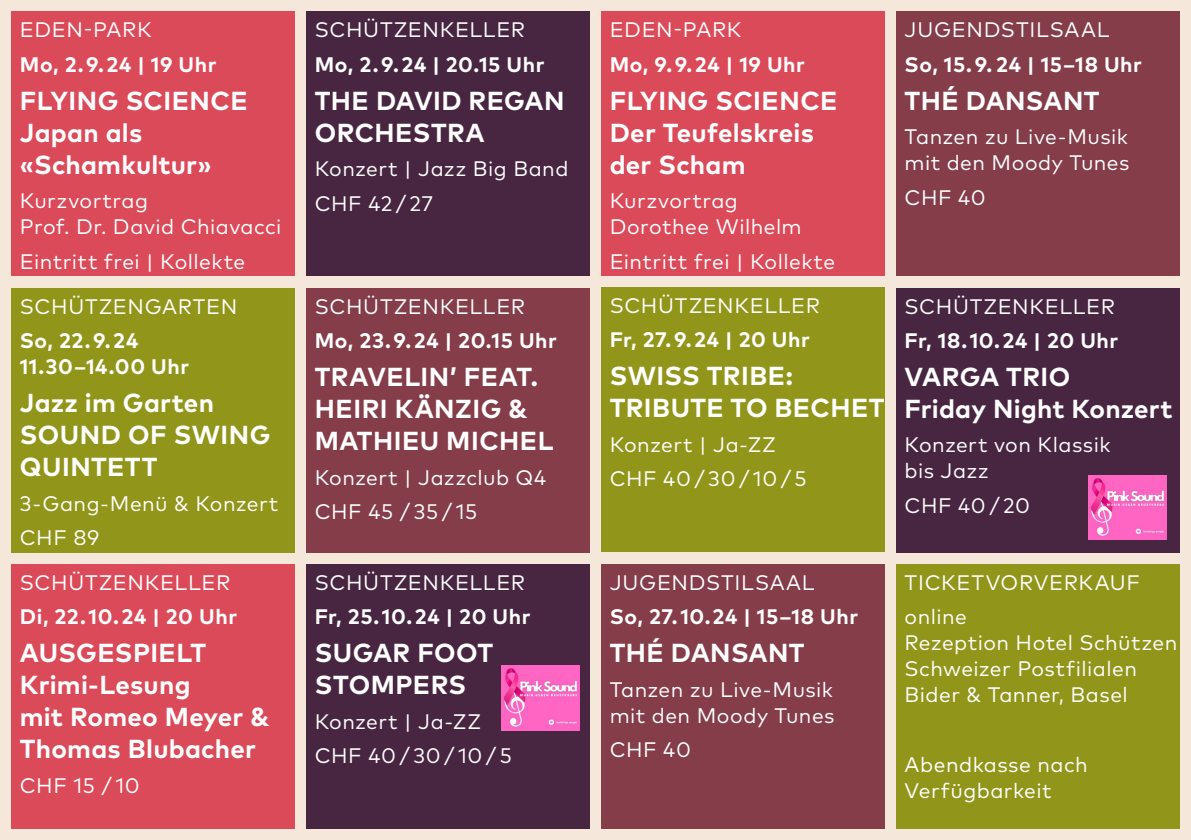
<style>
.page{position:relative;width:1191px;height:840px;background:#fff}
.page>*{position:absolute;margin:0;border:0;box-sizing:border-box;transform-origin:0 0}
.gig{font:700 26px/32px "Mark OT";letter-spacing:.01em;color:#fff}
.gs{font:21px/26px "Mark OT";letter-spacing:.025em;color:#fff}
.wo_wenn{font:700 21px/26px "Mark OT";letter-spacing:.03em;color:#fff}
</style>
<div class="page">
<div style="left:0;top:0;width:1191px;height:839px;background:#f5e8db"></div>
<div style="left:11px;top:287px;width:284px;height:265px;background:#91951a"></div>
<div style="left:11px;top:11px;width:284px;height:265px;background:#db4a59"></div>
<div style="left:601px;top:11px;width:283px;height:265px;background:#db4a59"></div>
<div style="left:601px;top:286px;width:283px;height:265px;background:#91951a"></div>
<div style="left:306px;top:563px;width:284px;height:265px;background:#482641"></div>
<div style="left:306px;top:287px;width:284px;height:265px;background:#843d49"></div>
<div style="left:896px;top:287px;width:283px;height:265px;background:#482641"></div>
<div style="left:306px;top:11px;width:284px;height:265px;background:#482641"></div>
<div style="left:896px;top:11px;width:283px;height:265px;background:#843d49"></div>
<div style="left:601px;top:563px;width:283px;height:265px;background:#843d49"></div>
<div style="left:11px;top:563px;width:284px;height:265px;background:#db4a59"></div>
<div style="left:896px;top:563px;width:283px;height:265px;background:#91951a"></div>
<img style="left:1088px;top:475px;width:78px;height:64px">
<img style="left:501px;top:665px;width:78px;height:64px">
<p class="gs" style="left:20px;top:17px;width:133px">EDEN-PARK</p>
<p class="wo_wenn" style="left:20px;top:51px;width:198px">Mo, 2. 9. 24 | 19 Uhr</p>
<p class="gig" style="left:20px;top:84px;width:229px">FLYING SCIENCE<br>Japan als «Schamkultur»</p>
<p class="gs" style="left:20px;top:187px;width:263px">Kurzvortrag<br>Prof. Dr. David Chiavacci</p>
<p class="gs" style="left:20px;top:248px;width:227px">Eintritt frei | Kollekte</p>
<p class="gs" style="left:20px;top:293px;width:219px">SCHÜTZENGARTEN</p>
<p class="wo_wenn" style="left:20px;top:327px;width:171px">So, 22. 9. 24<br>11.30–14.00 Uhr</p>
<p class="gig" style="left:20px;top:386px;width:252px">Jazz im Garten<br>SOUND OF SWING<br>QUINTETT</p>
<p class="gs" style="left:20px;top:489px;width:260px">3-Gang-Menü &amp; Konzert</p>
<p class="gs" style="left:20px;top:524px;width:81px">CHF 89</p>
<p class="gs" style="left:20px;top:569px;width:212px">SCHÜTZENKELLER</p>
<p class="wo_wenn" style="left:20px;top:603px;width:219px">Di, 22. 10. 24 | 20 Uhr</p>
<p class="gig" style="left:20px;top:635px;width:251px">AUSGESPIELT<br>Krimi-Lesung<br>mit Romeo Meyer &amp;<br>Thomas Blubacher</p>
<p class="gs" style="left:20px;top:771px;width:121px">CHF 15 / 10</p>
<p class="gs" style="left:315px;top:17px;width:212px">SCHÜTZENKELLER</p>
<p class="wo_wenn" style="left:315px;top:51px;width:231px">Mo, 2. 9. 24 | 20.15 Uhr</p>
<p class="gig" style="left:315px;top:84px;width:251px">THE DAVID REGAN<br>ORCHESTRA</p>
<p class="gs" style="left:315px;top:155px;width:255px">Konzert | Jazz Big Band</p>
<p class="gs" style="left:315px;top:190px;width:120px">CHF 42 / 27</p>
<p class="gs" style="left:315px;top:293px;width:212px">SCHÜTZENKELLER</p>
<p class="wo_wenn" style="left:315px;top:327px;width:244px">Mo, 23. 9. 24 | 20.15 Uhr</p>
<p class="gig" style="left:315px;top:360px;width:240px">TRAVELIN’ FEAT.<br>HEIRI KÄNZIG &amp;<br>MATHIEU MICHEL</p>
<p class="gs" style="left:315px;top:463px;width:233px">Konzert | Jazzclub Q4</p>
<p class="gs" style="left:315px;top:498px;width:164px">CHF 45 / 35 / 15</p>
<p class="gs" style="left:315px;top:569px;width:212px">SCHÜTZENKELLER</p>
<p class="wo_wenn" style="left:315px;top:603px;width:217px">Fr, 25. 10. 24 | 20 Uhr</p>
<p class="gig" style="left:315px;top:635px;width:180px">SUGAR FOOT<br>STOMPERS</p>
<p class="gs" style="left:315px;top:707px;width:168px">Konzert | Ja-ZZ</p>
<p class="gs" style="left:315px;top:742px;width:199px">CHF 40/30/10/5</p>
<p class="gs" style="left:610px;top:17px;width:133px">EDEN-PARK</p>
<p class="wo_wenn" style="left:609px;top:51px;width:197px">Mo, 9. 9. 24 | 19 Uhr</p>
<p class="gig" style="left:609px;top:84px;width:229px">FLYING SCIENCE<br>Der Teufelskreis der Scham</p>
<p class="gs" style="left:609px;top:187px;width:194px">Kurzvortrag<br>Dorothee Wilhelm</p>
<p class="gs" style="left:609px;top:248px;width:227px">Eintritt frei | Kollekte</p>
<p class="gs" style="left:610px;top:292px;width:212px">SCHÜTZENKELLER</p>
<p class="wo_wenn" style="left:609px;top:326px;width:202px">Fr, 27. 9. 24 | 20 Uhr</p>
<p class="gig" style="left:610px;top:359px;width:276px">SWISS TRIBE:<br>TRIBUTE TO BECHET</p>
<p class="gs" style="left:609px;top:430px;width:168px">Konzert | Ja-ZZ</p>
<p class="gs" style="left:609px;top:465px;width:199px">CHF 40/30/10/5</p>
<p class="gs" style="left:904px;top:17px;width:206px">JUGENDSTILSAAL</p>
<p class="wo_wenn" style="left:904px;top:51px;width:239px">So, 15. 9. 24 | 15–18 Uhr</p>
<p class="gig" style="left:904px;top:84px;width:196px">THÉ DANSANT</p>
<p class="gs" style="left:904px;top:123px;width:226px">Tanzen zu Live-Musik mit den Moody Tunes</p>
<p class="gs" style="left:904px;top:184px;width:83px">CHF 40</p>
<p class="gs" style="left:904px;top:293px;width:212px">SCHÜTZENKELLER</p>
<p class="wo_wenn" style="left:904px;top:327px;width:215px">Fr, 18. 10. 24 | 20 Uhr</p>
<p class="gig" style="left:904px;top:360px;width:270px">VARGA TRIO<br>Friday Night Konzert</p>
<p class="gs" style="left:904px;top:431px;width:207px">Konzert von Klassik bis Jazz</p>
<p class="gs" style="left:904px;top:492px;width:127px">CHF 40 / 20</p>
<p class="gs" style="left:610px;top:569px;width:206px">JUGENDSTILSAAL</p>
<p class="wo_wenn" style="left:609px;top:603px;width:250px">So, 27. 10.24 | 15–18 Uhr</p>
<p class="gig" style="left:610px;top:635px;width:196px">THÉ DANSANT</p>
<p class="gs" style="left:609px;top:675px;width:226px">Tanzen zu Live-Musik mit den Moody Tunes</p>
<p class="gs" style="left:609px;top:736px;width:83px">CHF 40</p>
<p class="gs" style="left:904px;top:569px;width:237px">TICKETVORVERKAUF</p>
<p class="gs" style="left:904px;top:603px;width:274px">online<br>Rezeption Hotel Schützen<br>Schweizer Postfilialen<br>Bider &amp; Tanner, Basel</p>
<p class="gs" style="left:904px;top:750px;width:185px">Abendkasse nach<br>Verfügbarkeit</p>
</div>
